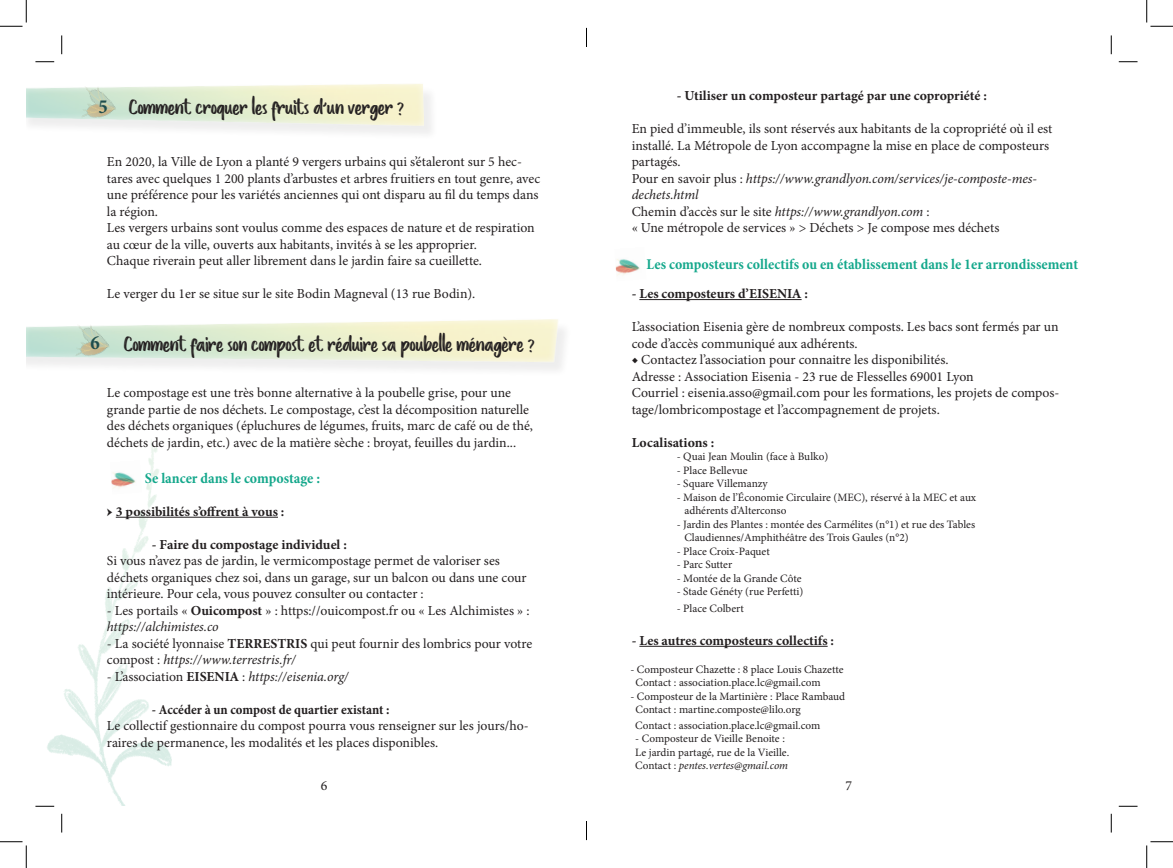
<style>
.page{position:relative;width:1173px;height:868px;background:#fff}
.page>*{position:absolute;margin:0;border:0;box-sizing:border-box;transform-origin:0 0}
.t1{font:21.25px "Love Story Rough";color:#231f20}
.t2{font:700 condensed 20px "Minion Pro";color:#1e4d4d}
.t3{font:700 condensed 15px "Minion Pro";color:#15a88c}
.t4{font:13.75px/16.5px "Minion Pro";color:#231f20}
.t5{font:700 13.75px "Minion Pro";color:#231f20}
.t6{font:italic 13.75px/16.5px "Minion Pro";letter-spacing:-.005em;color:#231f20}
.t7{font:700 condensed 13.75px "Minion Pro";color:#231f20}
.t8{font:11.25px "Minion Pro";color:#231f20}
.t9{font:italic 11.25px "Minion Pro";letter-spacing:-.005em;color:#231f20}
.s1{font-weight:700}
.s2{font-style:italic}
.s3{font-style:normal}
.s4{font-weight:700;font-style:normal}
</style>
<div class="page">
<img style="left:47px;top:440px;width:149px;height:365px">
<hr style="left:116px;top:517px;width:162px;height:1px;background:#231f20">
<hr style="left:639px;top:299px;width:162px;height:1px;background:#231f20">
<hr style="left:639px;top:646px;width:188px;height:1px;background:#231f20">
<div style="left:26px;top:85px;width:412px;height:56px;background:#231f20;opacity:.08"></div>
<svg style="left:26px;top:43px;width:400px;height:86px"></svg>
<img style="left:68px;top:70px;width:67px;height:59px">
<svg style="left:26px;top:319px;width:539px;height:51px"></svg>
<img style="left:61px;top:319px;width:67px;height:51px">
<img style="left:110px;top:460px;width:32px;height:34px">
<img style="left:615px;top:259px;width:25px;height:17px">
<svg style="left:35px;top:61px;width:19px;height:1px"></svg>
<svg style="left:1118px;top:61px;width:19px;height:1px"></svg>
<svg style="left:35px;top:805px;width:19px;height:2px"></svg>
<svg style="left:1118px;top:805px;width:19px;height:2px"></svg>
<svg style="left:61px;top:35px;width:1px;height:19px"></svg>
<svg style="left:61px;top:813px;width:1px;height:19px"></svg>
<svg style="left:1110px;top:35px;width:1px;height:19px"></svg>
<svg style="left:1110px;top:813px;width:1px;height:19px"></svg>
<svg style="left:0;top:0;width:27px;height:27px"></svg>
<svg style="left:0;top:841px;width:27px;height:26px"></svg>
<svg style="left:1146px;top:0;width:26px;height:27px"></svg>
<svg style="left:1146px;top:841px;width:26px;height:26px"></svg>
<svg style="left:586px;top:28px;width:1px;height:19px"></svg>
<svg style="left:586px;top:821px;width:1px;height:19px"></svg>
<p class="t2" style="left:98px;top:92px;width:11px">5</p>
<p class="t1" style="left:129px;top:92px;width:277px">Comment croquer les fruits d’un verger ?</p>
<p class="t4" style="left:107px;top:153px;width:435px">En 2020, la Ville de Lyon a planté 9 vergers urbains qui s’étaleront sur 5 hec&shy;tares avec quelques 1 200 plants d’arbustes et arbres fruitiers en tout genre, avec une préférence pour les variétés anciennes qui ont disparu au fil du temps dans la région.</p>
<p class="t4" style="left:107px;top:219px;width:429px">Les vergers urbains sont voulus comme des espaces de nature et de respiration au cœur de la ville, ouverts aux habitants, invités à se les approprier.</p>
<p class="t4" style="left:107px;top:252px;width:376px">Chaque riverain peut aller librement dans le jardin faire sa cueillette.</p>
<p class="t4" style="left:107px;top:285px;width:370px">Le verger du 1er se situe sur le site Bodin Magneval (13 rue Bodin).</p>
<p class="t2" style="left:90px;top:329px;width:11px">6</p>
<p class="t1" style="left:124px;top:329px;width:412px">Comment faire son compost et réduire sa poubelle ménagère ?</p>
<p class="t4" style="left:107px;top:384px;width:427px">Le compostage est une très bonne alternative à la poubelle grise, pour une grande partie de nos déchets. Le compostage, c’est la décomposition naturelle des déchets organiques (épluchures de légumes, fruits, marc de café ou de thé, déchets de jardin, etc.) avec de la matière sèche : broyat, feuilles du jardin...</p>
<p class="t3" style="left:145px;top:467px;width:177px">Se lancer dans le compostage :</p>
<p class="t5" style="left:107px;top:501px;width:179px">→ 3 possibilités s’offrent à vous :</p>
<p class="t5" style="left:152px;top:534px;width:196px">- Faire du compostage individuel :</p>
<p class="t4" style="left:107px;top:552px;width:421px">Si vous n’avez pas de jardin, le vermicompostage permet de valoriser ses déchets organiques chez soi, dans un garage, sur un balcon ou dans une cour intérieure. Pour cela, vous pouvez consulter ou contacter :</p>
<p class="t4" style="left:107px;top:602px;width:424px">- Les portails « <span class="s1">Ouicompost</span> » : https://ouicompost.fr ou « Les Alchimistes » : <span class="s2">https://alchimistes.co</span></p>
<p class="t4" style="left:107px;top:635px;width:427px">- La société lyonnaise <span class="s1">TERRESTRIS</span> qui peut fournir des lombrics pour votre compost : <span class="s2">https://www.terrestris.fr/</span></p>
<p class="t6" style="left:107px;top:668px;width:243px"><span class="s3">- L’association</span> <span class="s4">EISENIA</span> <span class="s3">:</span> https://eisenia.org/</p>
<p class="t7" style="left:152px;top:700px;width:239px">- Accéder à un compost de quartier existant :</p>
<p class="t4" style="left:107px;top:717px;width:423px">Le collectif gestionnaire du compost pourra vous renseigner sur les jours/ho&shy;raires de permanence, les modalités et les places disponibles.</p>
<p class="t5" style="left:676px;top:86px;width:312px">- Utiliser un composteur partagé par une copropriété :</p>
<p class="t4" style="left:631px;top:120px;width:422px">En pied d’immeuble, ils sont réservés aux habitants de la copropriété où il est installé. La Métropole de Lyon accompagne la mise en place de composteurs partagés.</p>
<p class="t6" style="left:631px;top:170px;width:407px"><span class="s3">Pour en savoir plus :</span> https://www.grandlyon.com/services/je-composte-mes&shy;dechets.html</p>
<p class="t6" style="left:631px;top:203px;width:299px"><span class="s3">Chemin d’accès sur le site</span> https://www.grandlyon.com <span class="s3">:</span></p>
<p class="t4" style="left:631px;top:219px;width:369px">« Une métropole de services » &gt; Déchets &gt; Je compose mes déchets</p>
<p class="t3" style="left:646px;top:254px;width:433px">Les composteurs collectifs ou en établissement dans le 1er arrondissement</p>
<p class="t5" style="left:631px;top:284px;width:178px">- Les composteurs d’EISENIA :</p>
<p class="t4" style="left:631px;top:318px;width:428px">L’association Eisenia gère de nombreux composts. Les bacs sont fermés par un code d’accès communiqué aux adhérents.</p>
<p class="t4" style="left:631px;top:351px;width:318px">◆ Contactez l’association pour connaitre les disponibilités.</p>
<p class="t4" style="left:631px;top:368px;width:343px">Adresse : Association Eisenia - 23 rue de Flesselles 69001 Lyon</p>
<p class="t4" style="left:631px;top:384px;width:429px">Courriel : eisenia.asso@gmail.com pour les formations, les projets de compos&shy;tage/lombricompostage et l’accompagnement de projets.</p>
<p class="t5" style="left:631px;top:432px;width:84px">Localisations :</p>
<p class="t8" style="left:676px;top:449px;width:153px">- Quai Jean Moulin (face à Bulko)</p>
<p class="t8" style="left:676px;top:462px;width:72px">- Place Bellevue</p>
<p class="t8" style="left:676px;top:476px;width:92px">- Square Villemanzy</p>
<p class="t8" style="left:676px;top:489px;width:301px">- Maison de l’Économie Circulaire (MEC), réservé à la MEC et aux</p>
<p class="t8" style="left:684px;top:503px;width:104px">adhérents d’Alterconso</p>
<p class="t8" style="left:676px;top:516px;width:300px">- Jardin des Plantes : montée des Carmélites (n°1) et rue des Tables</p>
<p class="t8" style="left:684px;top:530px;width:226px">Claudiennes/Amphithéâtre des Trois Gaules (n°2)</p>
<p class="t8" style="left:676px;top:543px;width:95px">- Place Croix-Paquet</p>
<p class="t8" style="left:676px;top:557px;width:57px">- Parc Sutter</p>
<p class="t8" style="left:676px;top:570px;width:126px">- Montée de la Grande Côte</p>
<p class="t8" style="left:676px;top:584px;width:128px">- Stade Généty (rue Perfetti)</p>
<p class="t8" style="left:676px;top:600px;width:69px">- Place Colbert</p>
<p class="t5" style="left:631px;top:630px;width:204px">- Les autres composteurs collectifs :</p>
<p class="t8" style="left:630px;top:661px;width:215px">- Composteur Chazette : 8 place Louis Chazette</p>
<p class="t8" style="left:635px;top:675px;width:187px">Contact : association.place.lc@gmail.com</p>
<p class="t8" style="left:630px;top:688px;width:216px">- Composteur de la Martinière : Place Rambaud</p>
<p class="t8" style="left:635px;top:702px;width:167px">Contact : martine.composte@lilo.org</p>
<p class="t8" style="left:635px;top:717px;width:187px">Contact : association.place.lc@gmail.com</p>
<p class="t8" style="left:635px;top:731px;width:151px">- Composteur de Vieille Benoite :</p>
<p class="t8" style="left:635px;top:744px;width:155px">Le jardin partagé, rue de la Vieille.</p>
<p class="t9" style="left:635px;top:758px;width:154px"><span class="s3">Contact :</span> pentes.vertes@gmail.com</p>
<p class="t4" style="left:321px;top:777px;width:8px">6</p>
<p class="t4" style="left:845px;top:777px;width:8px">7</p>
</div>
